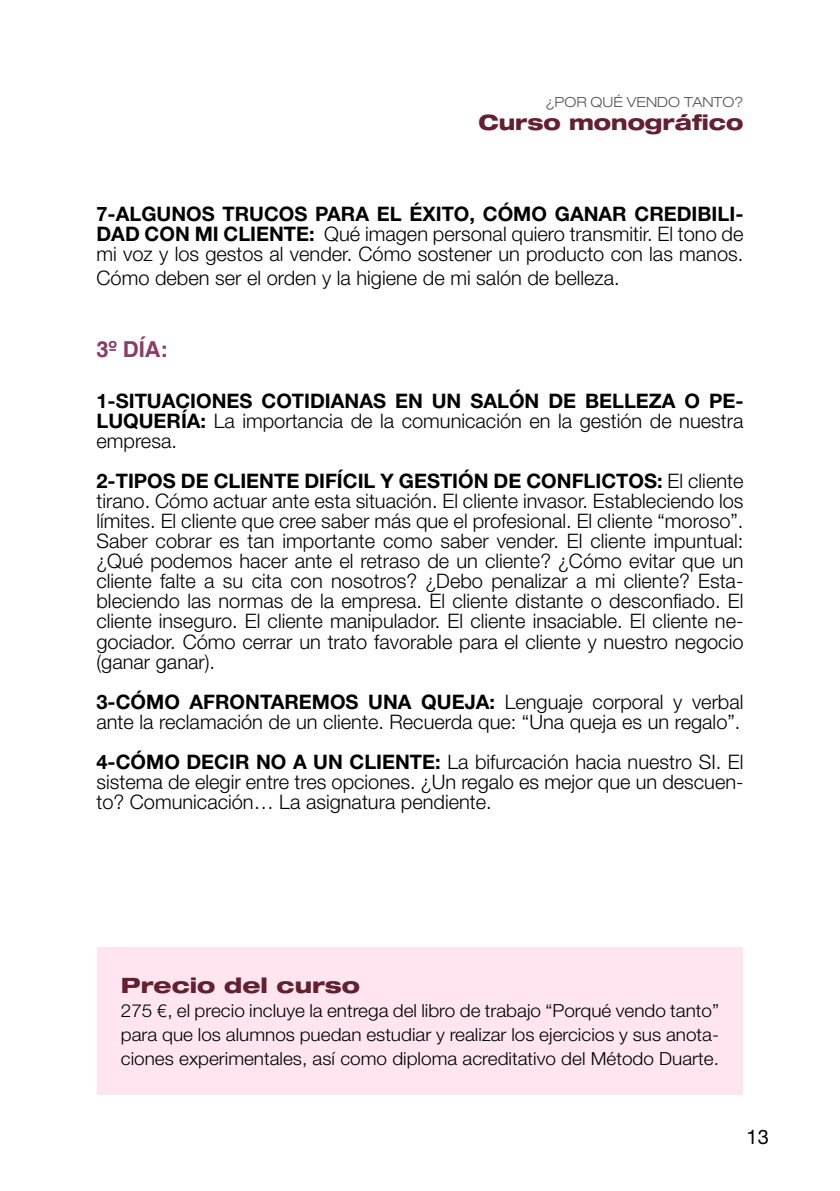
<style>
.page{position:relative;width:840px;height:1191px;background:#fff}
.page>*{position:absolute;margin:0;border:0;box-sizing:border-box;transform-origin:0 0}
.t1{font:700 22px "Helvetica";color:#8d3c66}
.t2{font:800 expanded 21.2px "Helvetica Neue";color:#642030}
.t3{font:800 expanded 21.2px "Helvetica Neue";color:#642030;scale:1.05 1}
.t4{font:300 20px/20px "Helvetica Neue";color:#000;text-align:justify}
.t5{font:20px "Helvetica Neue";color:#000}
.t6{font:300 18px/24px "Helvetica Neue";color:#000;text-align:justify;scale:1.05 1}
.t7{font:300 expanded 14px "Helvetica Neue";color:#575756}
.s1{font-weight:700}
</style>
<div class="page">
<div style="left:97px;top:946px;width:645px;height:148px;background:#fee5f0"></div>
<p class="t7" style="left:545px;top:94px;width:199px">¿POR QUÉ VENDO TANTO?</p>
<p class="t2" style="left:478px;top:109px;width:266px">Curso monográfico</p>
<p class="t4" style="left:96px;top:203px;width:648px"><span class="s1">7-ALGUNOS TRUCOS PARA EL ÉXITO, CÓMO GANAR CREDIBILI-DAD CON MI CLIENTE:</span> Qué imagen personal quiero transmitir. El tono de mi voz y los gestos al vender. Cómo sostener un producto con las manos.</p>
<p class="t4" style="left:96px;top:267px;width:524px">Cómo deben ser el orden y la higiene de mi salón de belleza.</p>
<p class="t1" style="left:96px;top:336px;width:73px">3º DÍA:</p>
<p class="t4" style="left:96px;top:391px;width:648px"><span class="s1">1-SITUACIONES COTIDIANAS EN UN SALÓN DE BELLEZA O PE-LUQUERÍA:</span> La importancia de la comunicación en la gestión de nuestra empresa.</p>
<p class="t4" style="left:96px;top:471px;width:648px"><span class="s1">2-TIPOS DE CLIENTE DIFÍCIL Y GESTIÓN DE CONFLICTOS:</span> El cliente tirano. Cómo actuar ante esta situación. El cliente invasor. Estableciendo los límites. El cliente que cree saber más que el profesional. El cliente “moroso”.<br>Saber cobrar es tan importante como saber vender. El cliente impuntual: ¿Qué podemos hacer ante el retraso de un cliente? ¿Cómo evitar que un cliente falte a su cita con nosotros? ¿Debo penalizar a mi cliente? Esta&shy;bleciendo las normas de la empresa. El cliente distante o desconfiado. El cliente inseguro. El cliente manipulador. El cliente insaciable. El cliente ne&shy;gociador. Cómo cerrar un trato favorable para el cliente y nuestro negocio (ganar ganar).</p>
<p class="t4" style="left:96px;top:691px;width:648px"><span class="s1">3-CÓMO AFRONTAREMOS UNA QUEJA:</span> Lenguaje corporal y verbal ante la reclamación de un cliente. Recuerda que: “Una queja es un regalo”.</p>
<p class="t4" style="left:96px;top:751px;width:648px"><span class="s1">4-CÓMO DECIR NO A UN CLIENTE:</span> La bifurcación hacia nuestro SI. El sistema de elegir entre tres opciones. ¿Un regalo es mejor que un descuen&shy;to? Comunicación… La asignatura pendiente.</p>
<p class="t3" style="left:121px;top:971px;width:229px">Precio del curso</p>
<p class="t6" style="left:121px;top:998px;width:571px">275 €, el precio incluye la entrega del libro de trabajo “Porqué vendo tanto” para que los alumnos puedan estudiar y realizar los ejercicios y sus anota&shy;ciones experimentales, así como diploma acreditativo del Método Duarte.</p>
<p class="t5" style="left:746px;top:1125px;width:24px">13</p>
</div>
